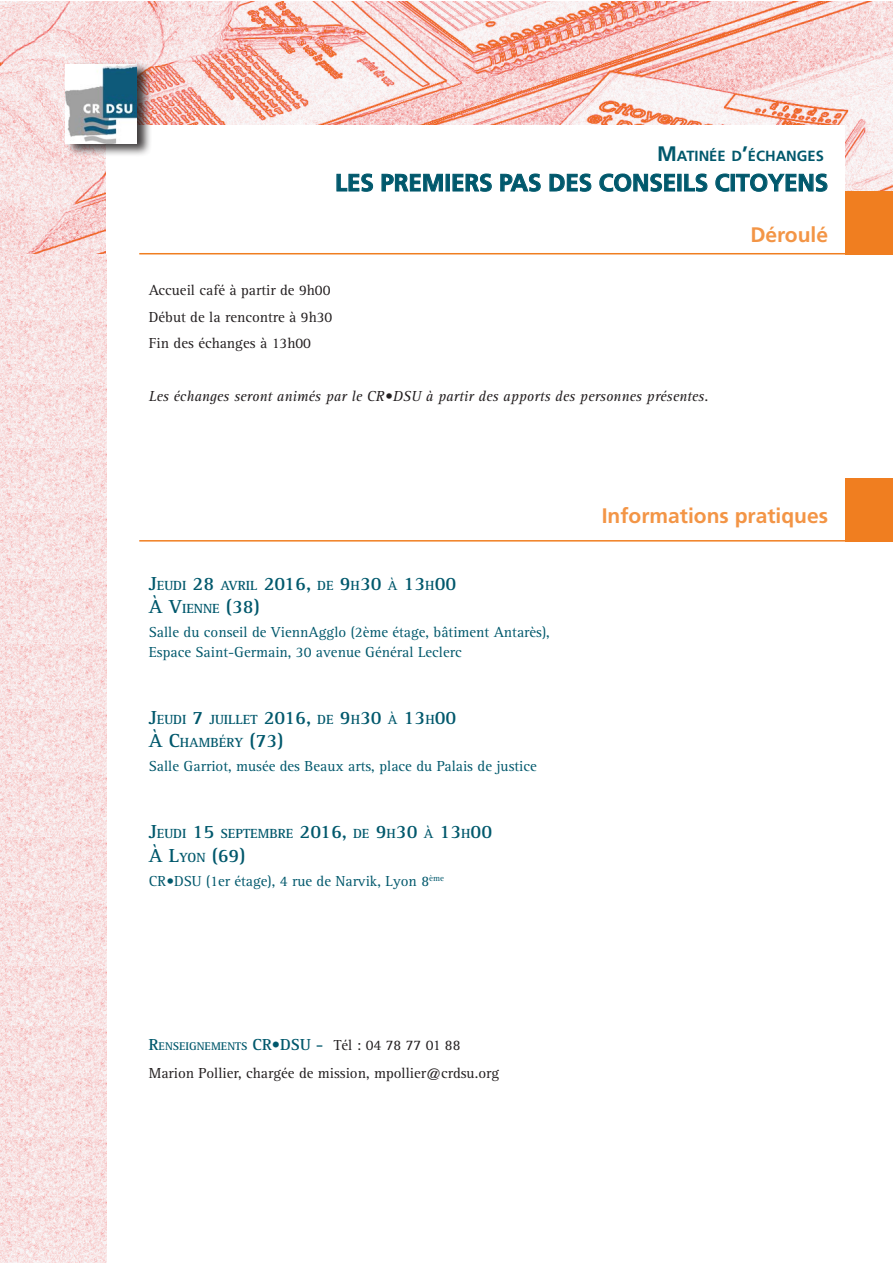
<style>
.page{position:relative;width:893px;height:1263px;background:#fff}
.page>*{position:absolute;margin:0;border:0;box-sizing:border-box;transform-origin:0 0}
.t1{font:700 24px "Frutiger";color:#00586c}
.t2{font:700 21px "Frutiger";color:#f39546}
.t3{font:700 19.5px "Rotis Serif";color:#00586c}
.t4{font:15px/19.5px "Rotis Serif";color:#00586c}
.t5{font:15px "Rotis Serif";color:#231f20}
.t6{font:italic 15px "Rotis Serif";color:#231f20}
.t7{font:700 14.7px "Frutiger";color:#00586c}
.t8{font:700 13.65px "Rotis Serif";color:#00586c}
.s1{font-size:21px}
.s2{font-size:13.65px}
.s3{font-size:19.5px}
.s4{font-weight:700;font-size:16.5px;color:#00586c}
.s5{font-weight:700;font-size:11.55px;color:#00586c}
</style>
<div class="page">
<img style="left:0;top:1px;width:893px;height:253px">
<div style="left:106px;top:125px;width:739px;height:351px;background:#fff"></div>
<svg style="left:336px;top:173px;width:37px;height:19px"></svg>
<svg style="left:381px;top:173px;width:62px;height:19px"></svg>
<svg style="left:452px;top:173px;width:40px;height:19px"></svg>
<svg style="left:500px;top:173px;width:41px;height:19px"></svg>
<svg style="left:549px;top:173px;width:43px;height:19px"></svg>
<svg style="left:599px;top:173px;width:76px;height:19px"></svg>
<svg style="left:684px;top:173px;width:24px;height:19px"></svg>
<svg style="left:715px;top:173px;width:113px;height:19px"></svg>
<div style="left:65px;top:61px;width:87px;height:96px;background:#231f20;opacity:.86"></div>
<img style="left:66px;top:65px;width:71px;height:79px">
<hr style="left:139px;top:253px;width:706px;height:1px;background:#f07e20">
<hr style="left:139px;top:540px;width:706px;height:2px;background:#f07e20">
<div style="left:845px;top:191px;width:48px;height:63px;background:#f07e20"></div>
<div style="left:845px;top:478px;width:48px;height:64px;background:#f07e20"></div>
<img style="left:0;top:254px;width:106px;height:519px">
<img style="left:0;top:773px;width:106px;height:129px">
<img style="left:0;top:902px;width:106px;height:124px">
<img style="left:0;top:1026px;width:106px;height:51px">
<img style="left:0;top:1077px;width:106px;height:60px">
<img style="left:0;top:1137px;width:106px;height:60px">
<img style="left:0;top:1197px;width:106px;height:66px">
<p class="t7" style="left:657px;top:147px;width:168px"><span class="s1">M</span>ATINÉE D<span class="s1">’</span>ÉCHANGES</p>
<p class="t1" style="left:335px;top:169px;width:495px">LES PREMIERS PAS DES CONSEILS CITOYENS</p>
<p class="t2" style="left:750px;top:223px;width:79px">Déroulé</p>
<p class="t5" style="left:149px;top:282px;width:183px">Accueil café à partir de 9h00</p>
<p class="t5" style="left:149px;top:308px;width:185px">Début de la rencontre à 9h30</p>
<p class="t5" style="left:149px;top:335px;width:164px">Fin des échanges à 13h00</p>
<p class="t6" style="left:149px;top:388px;width:561px">Les échanges seront animés par le CR•DSU à partir des apports des personnes présentes.</p>
<p class="t3" style="left:149px;top:572px;width:309px">J<span class="s2">EUDI</span> 28 <span class="s2">AVRIL</span> 2016, <span class="s2">DE</span> 9<span class="s2">H</span>30 <span class="s2">À</span> 13<span class="s2">H</span>00</p>
<p class="t3" style="left:149px;top:595px;width:113px">À V<span class="s2">IENNE</span> (38)</p>
<p class="t4" style="left:149px;top:623px;width:402px">Salle du conseil de ViennAgglo (2ème étage, bâtiment Antarès),<br>Espace Saint-Germain, 30 avenue Général Leclerc</p>
<p class="t8" style="left:149px;top:711px;width:309px"><span class="s3">J</span>EUDI <span class="s3">7</span> JUILLET <span class="s3">2016,</span> DE <span class="s3">9</span>H<span class="s3">30</span> À <span class="s3">13</span>H<span class="s3">00</span></p>
<p class="t8" style="left:149px;top:735px;width:136px"><span class="s3">À C</span>HAMBÉRY <span class="s3">(73)</span></p>
<p class="t4" style="left:149px;top:757px;width:389px">Salle Garriot, musée des Beaux arts, place du Palais de justice</p>
<p class="t8" style="left:149px;top:825px;width:345px"><span class="s3">J</span>EUDI <span class="s3">15</span> SEPTEMBRE <span class="s3">2016,</span> DE <span class="s3">9</span>H<span class="s3">30</span> À <span class="s3">13</span>H<span class="s3">00</span></p>
<p class="t3" style="left:149px;top:844px;width:98px">À L<span class="s2">YON</span> (69)</p>
<p class="t4" style="left:149px;top:871px;width:297px">CR•DSU (1er étage), 4 rue de Narvik, Lyon 8<sup>ème</sup></p>
<p class="t2" style="left:602px;top:503px;width:228px">Informations pratiques</p>
<p class="t5" style="left:149px;top:1037px;width:313px"><span class="s4">R</span><span class="s5">ENSEIGNEMENTS</span> <span class="s4">CR•DSU -</span> Tél : 04 78 77 01 88</p>
<p class="t5" style="left:149px;top:1065px;width:352px">Marion Pollier, chargée de mission, mpollier@crdsu.org</p>
</div>
